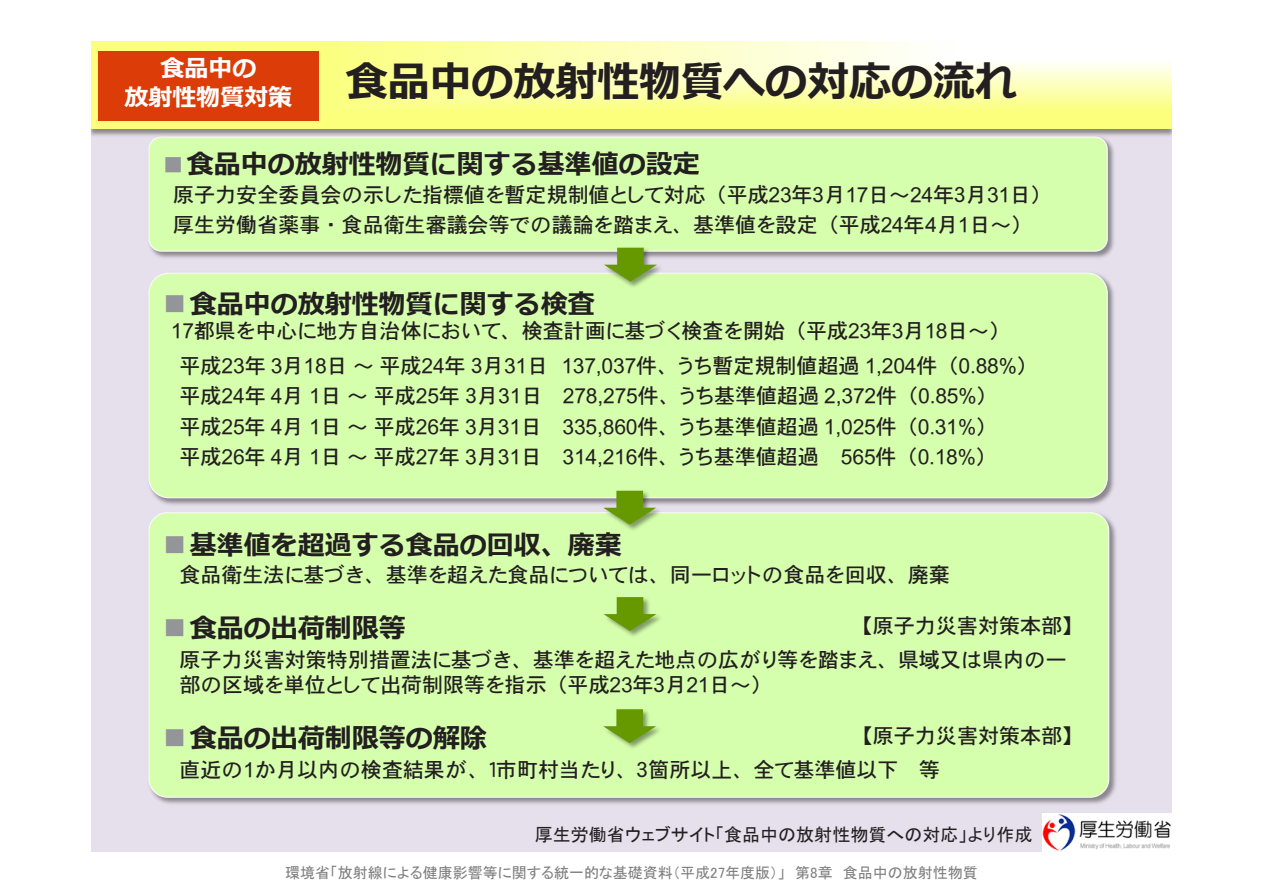
<style>
.page{position:relative;width:1263px;height:893px;background:#fff}
.page>*{position:absolute;margin:0;border:0;box-sizing:border-box;transform-origin:0 0}
.t1{font:700 42px "Meiryo";color:#231f20}
.t2{font:700 27px "Meiryo";color:#231f20}
.t3{font:700 24px/28.8px "Meiryo";color:#fff;text-align:center}
.t4{font:21px/30.3px "DHHS Gothic W5 WINP RKSJ H";color:#231f20}
.t5{font:18px "MS P Gothic";color:#231f20}
.t6{font:15px "MS P Gothic";color:#808080}
.s1{color:#939598}
.s2{font-size:30px;color:#939598}
</style>
<div class="page">
<div style="left:91px;top:41px;width:1080px;height:810px;background:#e6e0ec"></div>
<svg style="left:91px;top:41px;width:1080px;height:88px;background:#fcffa7"></svg>
<div style="left:98px;top:51px;width:221px;height:70px;background:#dc3c07"></div>
<img style="left:145px;top:134px;width:972px;height:124px">
<div style="left:148px;top:137px;width:960px;height:115px;background:#d6ffad;border:1px solid #f9f9f9;border-radius:12px"></div>
<img style="left:149px;top:273px;width:965px;height:232px">
<div style="left:148px;top:273px;width:960px;height:225px;background:#d6ffad;border:1px solid #f9f9f9;border-radius:20px"></div>
<img style="left:150px;top:514px;width:966px;height:290px">
<div style="left:148px;top:512px;width:961px;height:286px;background:#d6ffad;border:1px solid #f9f9f9;border-radius:18px"></div>
<img style="left:600px;top:490px;width:66px;height:40px">
<svg style="left:603px;top:491px;width:53px;height:34px"></svg>
<img style="left:624px;top:614px;width:36px;height:22px">
<svg style="left:603px;top:597px;width:53px;height:34px"></svg>
<img style="left:624px;top:728px;width:36px;height:20px">
<svg style="left:603px;top:709px;width:53px;height:34px"></svg>
<img style="left:601px;top:247px;width:66px;height:40px">
<svg style="left:604px;top:248px;width:53px;height:34px"></svg>
<img style="left:1042px;top:814px;width:129px;height:37px">
<p class="t3" style="left:125px;top:55px;width:169px">食品中の<br>放射性物質対策</p>
<h1 class="t1" style="left:346px;top:53px;width:673px">食品中の放射性物質への対応の流れ</h1>
<p class="t2" style="left:160px;top:145px;width:541px"><span class="s1">■</span>食品中の放射性物質に関する基準値の設定</p>
<p class="t4" style="left:173px;top:180px;width:880px">原子力安全委員会の示した指標値を暫定規制値として対応（平成23年３月17日～24年３月31日）厚生労働省薬事・食品衛生審議会等での議論を踏まえ、基準値を設定（平成24年４月1日～）</p>
<p class="t2" style="left:160px;top:286px;width:437px"><span class="s2">■</span>食品中の放射性物質に関する検査</p>
<p class="t4" style="left:171px;top:317px;width:841px">17都県を中心に地方自治体において、検査計画に基づく検査を開始（平成23年3月18日～）</p>
<p class="t4" style="left:179px;top:351px;width:860px">平成23年 3月18日 ～ 平成24年 ３月31日 137,037件、うち暫定規制値超過 1,204件（0.88%）平成24年 4月 1日 ～ 平成25年 ３月31日 278,275件、うち基準値超過 2,372件（0.85%）<br>平成25年 4月 1日 ～ 平成26年 3月31日 335,860件、うち基準値超過 1,025件（0.31%）<br>平成26年 4月 1日 ～ 平成27年 3月31日 314,216件、うち基準値超過 565件（0.18%）</p>
<p class="t2" style="left:160px;top:526px;width:464px"><span class="s2">■</span>基準値を超過する食品の回収、廃棄</p>
<p class="t4" style="left:179px;top:560px;width:772px">食品衛生法に基づき、基準を超えた食品については、同一ロットの食品を回収、廃棄</p>
<p class="t2" style="left:160px;top:609px;width:248px"><span class="s2">■</span>食品の出荷制限等</p>
<p class="t4" style="left:179px;top:647px;width:889px;line-height:25.2px">原子力災害対策特別措置法に基づき、基準を超えた地点の広がり等を踏まえ、県域又は県内の一部の区域を単位として出荷制限等を指示（平成23年３月21日～）</p>
<p class="t4" style="left:852px;top:611px;width:233px">【原子力災害対策本部】</p>
<p class="t2" style="left:160px;top:720px;width:329px"><span class="s2">■</span>食品の出荷制限等の解除</p>
<p class="t4" style="left:179px;top:719px;width:905px;line-height:33.9px;text-indent:672px">【原子力災害対策本部】直近の1か月以内の検査結果が、１市町村当たり、３箇所以上、全て基準値以下 等</p>
<p class="t5" style="left:535px;top:826px;width:499px">厚生労働省ウェブサイト「食品中の放射性物質への対応」より作成</p>
<p class="t6" style="left:285px;top:865px;width:694px">環境省「放射線による健康影響等に関する統一的な基礎資料（平成27年度版）」　第8章　食品中の放射性物質</p>
</div>
